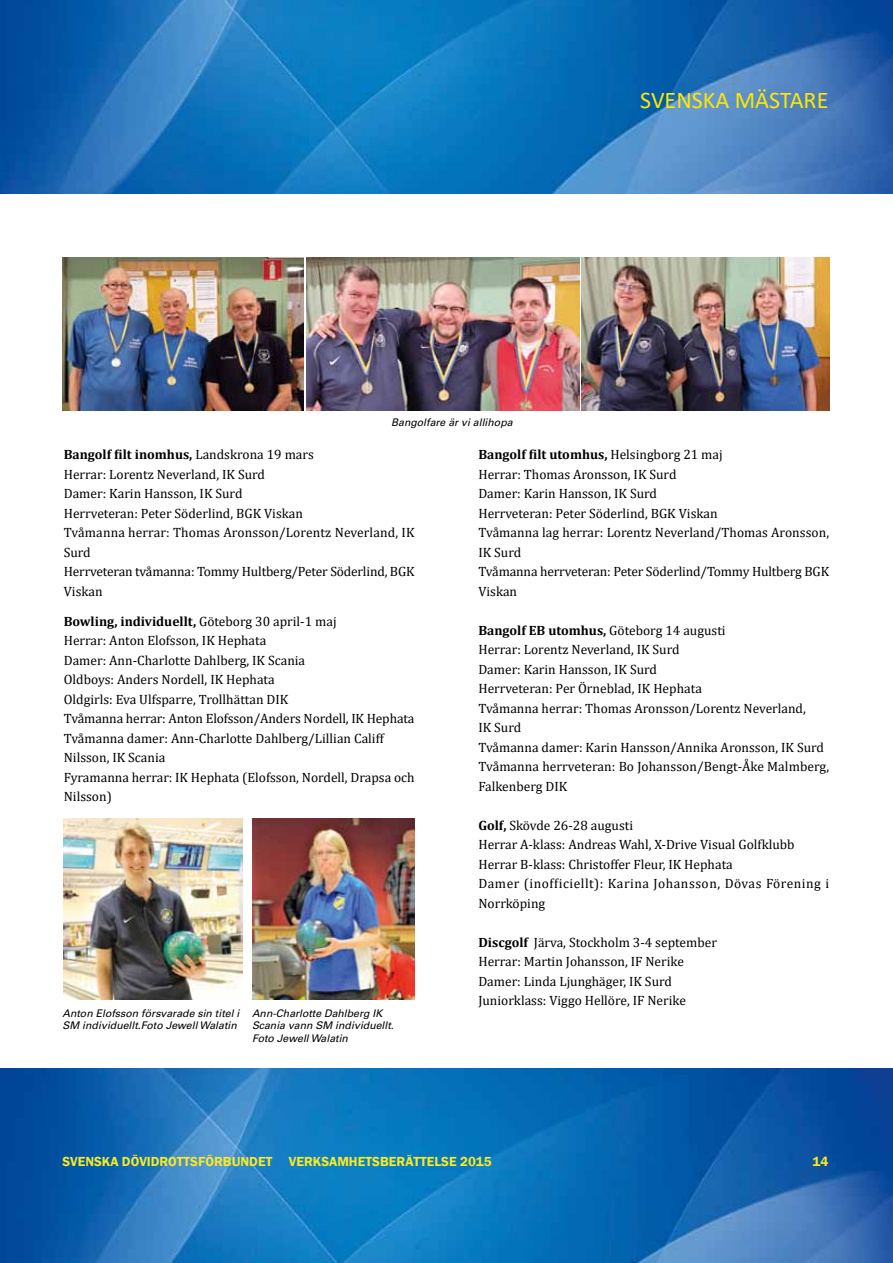
<style>
.page{position:relative;width:893px;height:1263px;background:#fff}
.page>*{position:absolute;margin:0;border:0;box-sizing:border-box;transform-origin:0 0}
.t1{font:24px "Calibri";color:#ffe700}
.t2{font:13.5px/19.5px "Cambria";color:#000}
.t3{font:600 13.5px "Franklin Gothic";color:#f8e926}
.t4{font:italic 10.5px/12.6px "Univers";color:#000}
.s1{font-weight:700}
</style>
<div class="page">
<img style="left:0;top:1068px;width:893px;height:195px">
<img style="left:0;top:0;width:893px;height:193px">
<img style="left:62px;top:258px;width:242px;height:153px">
<img style="left:582px;top:258px;width:247px;height:153px">
<img style="left:307px;top:258px;width:272px;height:153px">
<img style="left:252px;top:818px;width:163px;height:181px">
<img style="left:64px;top:818px;width:179px;height:181px">
<p class="t4" style="left:391px;top:416px;width:123px">Bangolfare är vi allihopa</p>
<h1 class="t1" style="left:640px;top:83px;width:190px">SVENSKA MÄSTARE</h1>
<p class="t2" style="left:64px;top:445px;width:352px"><span class="s1">Bangolf filt inomhus,</span> Landskrona 19 mars<br>Herrar: Lorentz Neverland, IK Surd<br>Damer: Karin Hansson, IK Surd<br>Herrveteran: Peter Söderlind, BGK Viskan<br>Tvåmanna herrar: Thomas Aronsson/Lorentz Neverland, IK Surd<br>Herrveteran tvåmanna: Tommy Hultberg/Peter Söderlind, BGK Viskan</p>
<p class="t2" style="left:64px;top:611px;width:352px"><span class="s1">Bowling, individuellt,</span> Göteborg 30 april-1 maj<br>Herrar: Anton Elofsson, IK Hephata<br>Damer: Ann-Charlotte Dahlberg, IK Scania<br>Oldboys: Anders Nordell, IK Hephata<br>Oldgirls: Eva Ulfsparre, Trollhättan DIK<br>Tvåmanna herrar: Anton Elofsson/Anders Nordell, IK Hephata Tvåmanna damer: Ann-Charlotte Dahlberg/Lillian Califf Nilsson, IK Scania<br>Fyramanna herrar: IK Hephata (Elofsson, Nordell, Drapsa och Nilsson)</p>
<p class="t4" style="left:62px;top:1007px;width:178px">Anton Elofsson försvarade sin titel i<br>SM individuellt.Foto Jewell Walatin</p>
<p class="t4" style="left:252px;top:1007px;width:143px">Ann-Charlotte Dahlberg IK<br>Scania vann SM individuellt.<br>Foto Jewell Walatin</p>
<p class="t2" style="left:478px;top:445px;width:352px"><span class="s1">Bangolf filt utomhus,</span> Helsingborg 21 maj<br>Herrar: Thomas Aronsson, IK Surd<br>Damer: Karin Hansson, IK Surd<br>Herrveteran: Peter Söderlind, BGK Viskan<br>Tvåmanna lag herrar: Lorentz Neverland/Thomas Aronsson, IK Surd<br>Tvåmanna herrveteran: Peter Söderlind/Tommy Hultberg BGK Viskan</p>
<p class="t2" style="left:478px;top:620px;width:352px"><span class="s1">Bangolf EB utomhus,</span> Göteborg 14 augusti<br>Herrar: Lorentz Neverland, IK Surd<br>Damer: Karin Hansson, IK Surd<br>Herrveteran: Per Örneblad, IK Hephata<br>Tvåmanna herrar: Thomas Aronsson/Lorentz Neverland,<br>IK Surd<br>Tvåmanna damer: Karin Hansson/Annika Aronsson, IK Surd Tvåmanna herrveteran: Bo Johansson/Bengt-Åke Malmberg, Falkenberg DIK</p>
<p class="t2" style="left:478px;top:815px;width:352px"><span class="s1">Golf,</span> Skövde 26-28 augusti<br>Herrar A-klass: Andreas Wahl, X-Drive Visual Golfklubb Herrar B-klass: Christoffer Fleur, IK Hephata<br>Damer (inofficiellt): Karina Johansson, Dövas Förening i Norrköping</p>
<p class="t2" style="left:478px;top:932px;width:240px"><span class="s1">Discgolf</span> Järva, Stockholm 3-4 september Herrar: Martin Johansson, IF Nerike Damer: Linda Ljunghäger, IK Surd Juniorklass: Viggo Hellöre, IF Nerike</p>
<p class="t3" style="left:62px;top:1153px;width:431px">SVENSKA DÖVIDROTTSFÖRBUNDET VERKSAMHETSBERÄTTELSE 2015</p>
<p class="t3" style="left:812px;top:1153px;width:17px">14</p>
</div>
